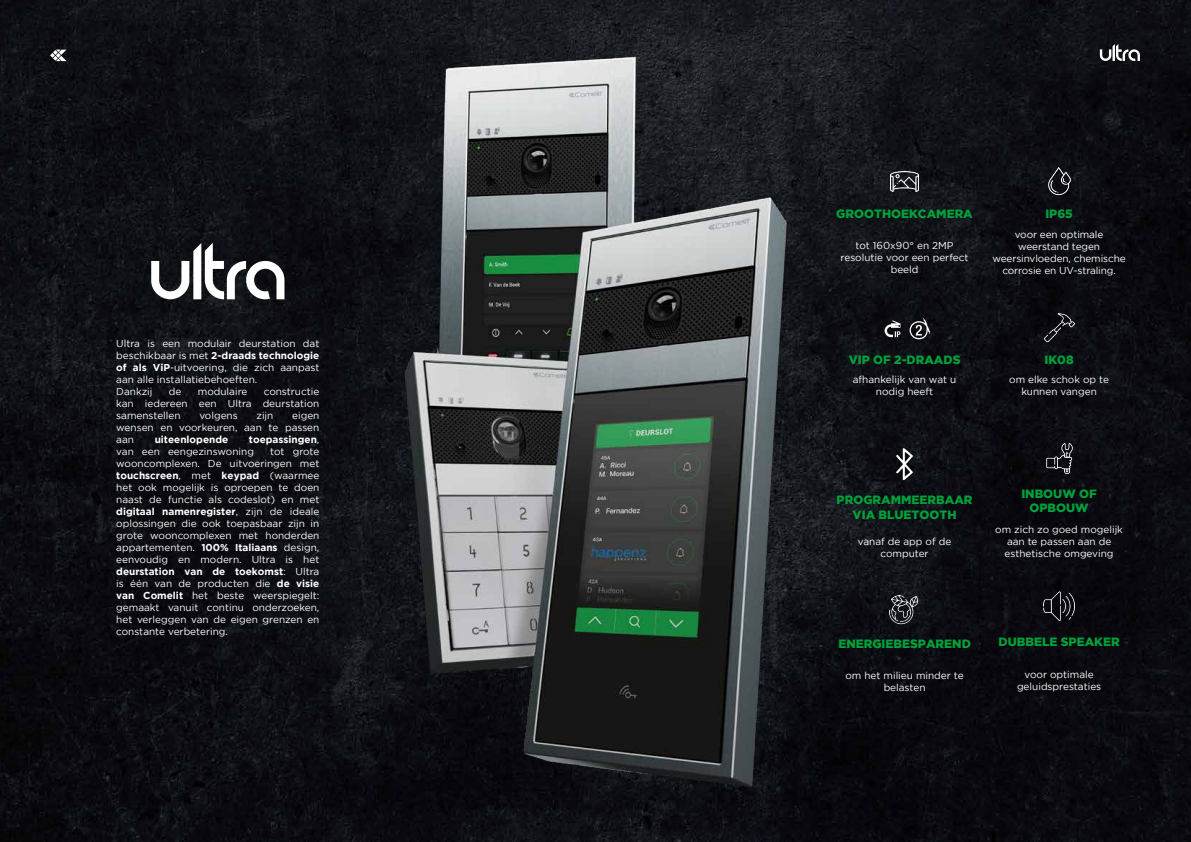
<style>
.page{position:relative;width:1191px;height:842px;background:#fff}
.page>*{position:absolute;margin:0;border:0;box-sizing:border-box;transform-origin:0 0}
.t1{font:900 12px/14.4px "Gotham";color:#00a03a;text-align:center}
.t2{font:10px/12px "Gotham";color:#fff;text-align:center}
.t3{font:700 10px "Gotham";color:#fff}
.s1{font-weight:700}
</style>
<div class="page">
<img style="left:0;top:0;width:1191px;height:842px">
<svg style="left:50px;top:50px;width:16px;height:11px"></svg>
<svg style="left:1099px;top:44px;width:41px;height:17px"></svg>
<svg style="left:151px;top:243px;width:133px;height:56px"></svg>
<img style="left:386px;top:47px;width:419px;height:795px">
<img style="left:889px;top:595px;width:31px;height:31px">
<img style="left:889px;top:449px;width:31px;height:31px">
<img style="left:890px;top:172px;width:28px;height:19px">
<img style="left:1044px;top:313px;width:30px;height:30px">
<img style="left:1044px;top:443px;width:30px;height:30px">
<img style="left:1043px;top:591px;width:31px;height:31px">
<img style="left:1045px;top:167px;width:28px;height:28px">
<svg style="left:909px;top:318px;width:21px;height:21px"></svg>
<svg style="left:884px;top:320px;width:16px;height:17px"></svg>
<p class="t2" style="left:116px;top:337px;width:205px;text-align:left">Ultra is een modulair deurstation dat beschikbaar is met <span class="s1">2-draads technologie of als ViP</span>-uitvoering, die zich aanpast aan alle installatiebehoeften.<br>Dankzij</p>
<p class="t2" style="left:169px;top:385px;width:14px">de</p>
<p class="t2" style="left:198px;top:385px;width:51px">modulaire</p>
<p class="t2" style="left:116px;top:385px;width:205px;text-align:justify;text-indent:147px">constructie kan iedereen een Ultra deurstation samenstellen</p>
<p class="t2" style="left:199px;top:409px;width:40px">volgens</p>
<p class="t2" style="left:256px;top:409px;width:18px">zijn</p>
<p class="t2" style="left:116px;top:409px;width:205px;text-align:justify;text-indent:176px">eigen wensen en voorkeuren, aan te passen aan</p>
<p class="t2" style="left:116px;top:433px;width:205px;text-align:left;text-indent:133px"><span class="s1">toepassingen</span>, van een eengezinswoning</p>
<p class="t3" style="left:155px;top:434px;width:75px">uiteenlopende</p>
<p class="t2" style="left:116px;top:445px;width:205px;text-align:justify;text-indent:154px">tot grote wooncomplexen. De uitvoeringen met <span class="s1">touchscreen</span>, met <span class="s1">keypad</span> (waarmee het ook mogelijk is oproepen te doen naast de functie als codeslot) en met <span class="s1">digitaal namenregister</span>, zijn de ideale oplossingen die ook toepasbaar zijn in grote wooncomplexen met honderden appartementen. <span class="s1">100% Italiaans</span> design, eenvoudig en modern. Ultra is het <span class="s1">deurstation van de toekomst</span>: Ultra is één van de producten die <span class="s1">de visie van Comelit</span> het beste weerspiegelt: gemaakt vanuit continu onderzoeken, het verleggen van de eigen grenzen en constante verbetering.</p>
<p class="t1" style="left:836px;top:206px;width:138px">GROOTHOEKCAMERA</p>
<p class="t2" style="left:840px;top:240px;width:129px">tot 160x90° en 2MP resolutie voor een perfect beeld</p>
<p class="t1" style="left:1045px;top:206px;width:29px">IP65</p>
<p class="t2" style="left:992px;top:228px;width:135px">voor een optimale weerstand tegen weersinvloeden, chemische corrosie en UV-straling.</p>
<p class="t1" style="left:848px;top:352px;width:113px">VIP OF 2-DRAADS</p>
<p class="t2" style="left:853px;top:373px;width:105px">afhankelijk van wat u nodig heeft</p>
<p class="t1" style="left:1044px;top:352px;width:31px">IK08</p>
<p class="t2" style="left:1009px;top:373px;width:101px">om elke schok op te kunnen vangen</p>
<p class="t1" style="left:836px;top:492px;width:137px">PROGRAMMEERBAAR<br>VIA BLUETOOTH</p>
<p class="t2" style="left:858px;top:535px;width:95px">vanaf de app of de computer</p>
<p class="t1" style="left:1021px;top:486px;width:77px">INBOUW OF<br>OPBOUW</p>
<p class="t2" style="left:995px;top:523px;width:129px">om zich zo goed mogelijk aan te passen aan de esthetische omgeving</p>
<p class="t1" style="left:838px;top:636px;width:134px">ENERGIEBESPAREND</p>
<p class="t2" style="left:845px;top:669px;width:120px">om het milieu minder te belasten</p>
<p class="t1" style="left:998px;top:634px;width:122px">DUBBELE SPEAKER</p>
<p class="t2" style="left:1017px;top:668px;width:86px">voor optimale geluidsprestaties</p>
</div>
